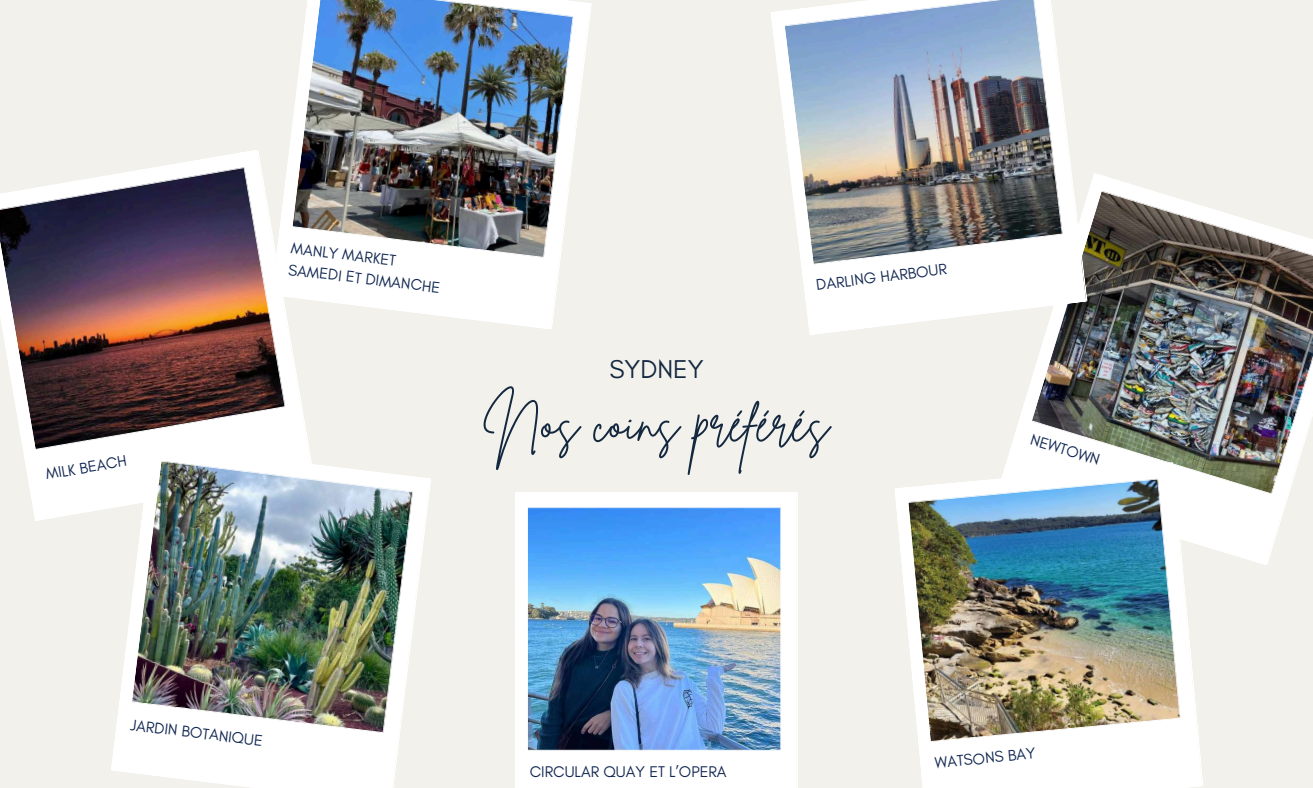
<style>
.page{position:relative;width:1313px;height:788px;background:#fff}
.page>*{position:absolute;margin:0;border:0;box-sizing:border-box;transform-origin:0 0}
.t1{font:51.62px "Brittany Signature";color:#142840}
.t2{font:26.25px "Glacial Indifference";color:#142840}
.t3{font:15.75px/21.6px "Glacial Indifference";color:#112752}
</style>
<div class="page">
<div style="left:0;top:0;width:1312px;height:787px;background:#f2f1eb"></div>
<svg style="left:27px;top:473px;width:84px;height:48px;fill:#fff"></svg>
<img style="left:0;top:150px;width:309px;height:323px">
<svg style="left:1006px;top:382px;width:25px;height:80px;fill:#fbfaf8"></svg>
<img style="left:1031px;top:173px;width:281px;height:392px">
<svg style="left:806px;top:301px;width:281px;height:34px;fill:#fff"></svg>
<img style="left:771px;top:0;width:316px;height:301px">
<svg style="left:111px;top:444px;width:20px;height:329px"></svg>
<img style="left:131px;top:444px;width:300px;height:343px">
<svg style="left:271px;top:139px;width:20px;height:190px;fill:#fff"></svg>
<img style="left:291px;top:0;width:301px;height:329px">
<img style="left:895px;top:462px;width:308px;height:324px">
<img style="left:515px;top:492px;width:283px;height:295px">
<p class="t3" style="left:44px;top:462px;width:83px;rotate:-9deg">MILK BEACH</p>
<p class="t3" style="left:292px;top:237px;width:154px;rotate:7deg">MANLY MARKET<br>SAMEDI ET DIMANCHE</p>
<h2 class="t2" style="left:609px;top:353px;width:96px">SYDNEY</h2>
<p class="t3" style="left:815px;top:274px;width:133px;rotate:-7deg">DARLING HARBOUR</p>
<h1 class="t1" style="left:484px;top:389px;width:347px">Nos coins préférés</h1>
<p class="t3" style="left:1034px;top:428px;width:73px;rotate:17deg">NEWTOWN</p>
<p class="t3" style="left:132px;top:713px;width:134px;rotate:7deg">JARDIN BOTANIQUE</p>
<p class="t3" style="left:530px;top:760px;width:198px">CIRCULAR QUAY ET L’OPERA</p>
<p class="t3" style="left:934px;top:751px;width:102px;rotate:-5deg">WATSONS BAY</p>
</div>
